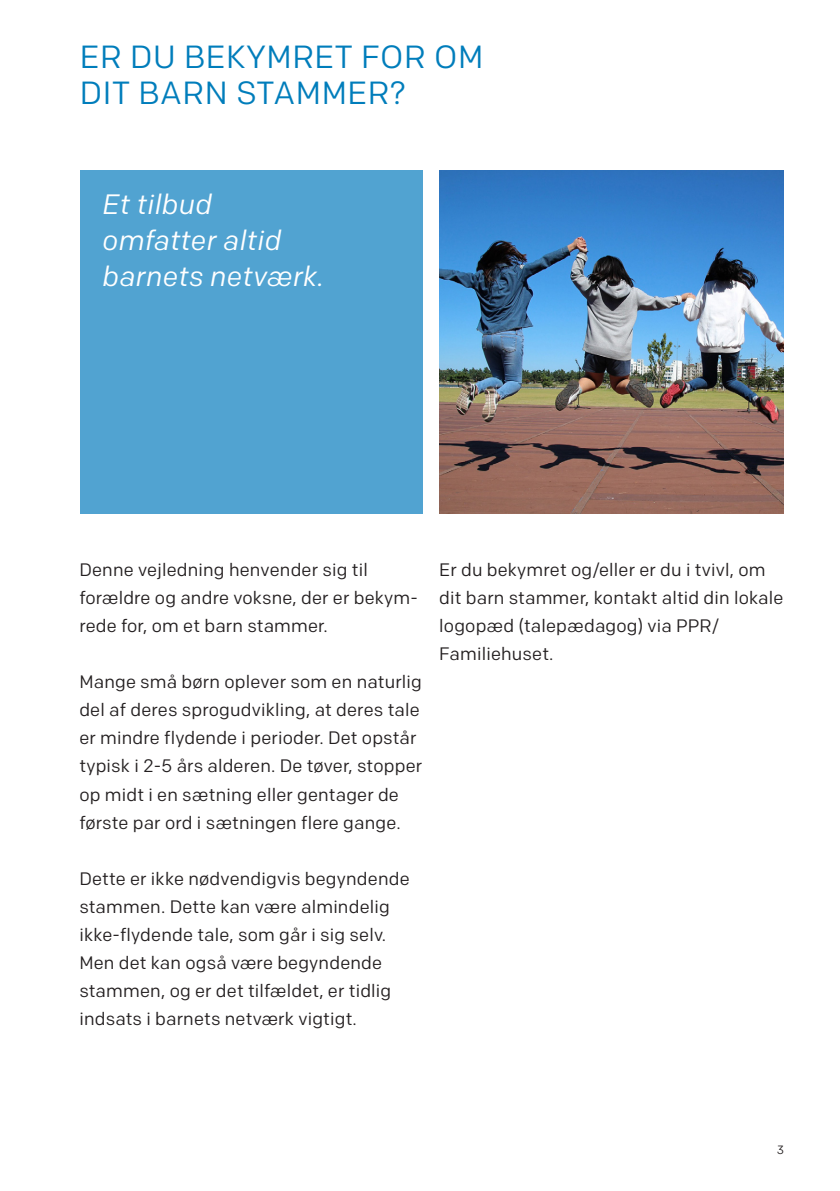
<style>
.page{position:relative;width:840px;height:1191px;background:#fff}
.page>*{position:absolute;margin:0;border:0;box-sizing:border-box;transform-origin:0 0}
.Opslag_Rubrik_oversk{font:32px/36px "Colfax";letter-spacing:.02em;color:#007dbb}
.Navnetræk{font:italic 28px "Colfax";letter-spacing:.01em;color:#fff}
.Navnetræk-2{font:18px/28px "Colfax";letter-spacing:.01em;color:#231f20}
.t1{font:12px "Colfax";color:#231f20}
</style>
<div class="page">
<div style="left:80px;top:170px;width:342px;height:343px;background:#51a3d1"></div>
<img style="left:439px;top:170px;width:343px;height:343px">
<p class="Opslag_Rubrik_oversk" style="left:80px;top:39px;width:405px">ER DU BEKYMRET FOR OM<br>DIT BARN STAMMER?</p>
<p class="Navnetræk" style="left:103px;top:187px;width:111px">Et tilbud</p>
<p class="Navnetræk" style="left:103px;top:223px;width:180px">omfatter altid</p>
<p class="Navnetræk" style="left:103px;top:259px;width:223px">barnets netværk.</p>
<p class="Navnetræk-2" style="left:79px;top:556px;width:340px">Denne vejledning henvender sig til forældre og andre voksne, der er bekym&shy;rede for, om et barn stammer.</p>
<p class="Navnetræk-2" style="left:79px;top:668px;width:344px">Mange små børn oplever som en naturlig del af deres sprogudvikling, at deres tale er mindre flydende i perioder. Det opstår typisk i 2-5 års alderen. De tøver, stopper op midt i en sætning eller gentager de første par ord i sætningen flere gange.</p>
<p class="Navnetræk-2" style="left:79px;top:864px;width:331px">Dette er ikke nødvendigvis begyndende stammen. Dette kan være almindelig ikke-flydende tale, som går i sig selv.<br>Men det kan også være begyndende stammen, og er det tilfældet, er tidlig indsats i barnets netværk vigtigt.</p>
<p class="Navnetræk-2" style="left:439px;top:556px;width:345px">Er du bekymret og/eller er du i tvivl, om dit barn stammer, kontakt altid din lokale logopæd (talepædagog) via PPR/<br>Familiehuset.</p>
<p class="t1" style="left:776px;top:1142px;width:9px">3</p>
</div>
